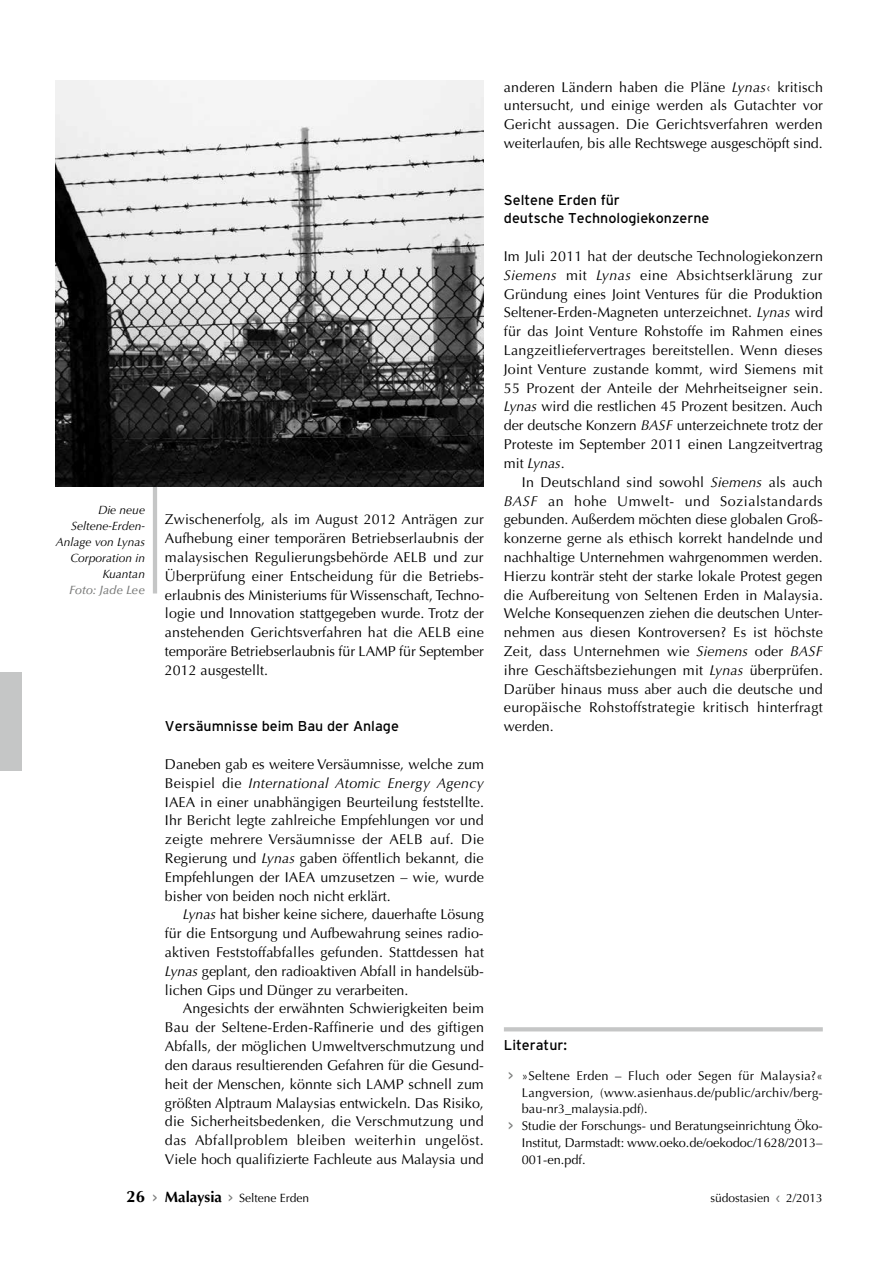
<style>
.page{position:relative;width:893px;height:1263px;background:#fff}
.page>*{position:absolute;margin:0;border:0;box-sizing:border-box;transform-origin:0 0}
.t1{font:14.25px/18.8px "Optima LT Std";color:#000;text-align:justify}
.t2{font:14.25px/18.8px "Interstate";color:#000}
.t3{font:12.75px "Optima LT Std";color:#000}
.t4{font:12.75px "Optima LT Std";letter-spacing:.02em;color:#000}
.t5{font:italic 12px/15.9px "Optima LT Std";color:#000;text-align:right}
.t6{font:12px "Optima LT Std";color:#000}
.t7{font:italic 500 12px "Optima LT Std";letter-spacing:-.01em;color:#7a7b7a}
.s1{font-style:italic}
.s2{font-family:"Interstate";color:#7a7b7a}
.s3{font-weight:700;font-size:16.5px}
.s4{font-family:"Interstate Regular 3";color:#7a7b7a}
.s5{font-weight:700;font-size:15px}
</style>
<div class="page">
<hr style="left:504px;top:1027px;width:319px;height:4px;background:#c5c6c6">
<hr style="left:153px;top:481px;width:4px;height:112px;background:#c5c6c6">
<img style="left:56px;top:80px;width:428px;height:407px">
<div style="left:0;top:672px;width:21px;height:99px;background:#c5c6c6"></div>
<p class="t5" style="left:56px;top:502px;width:91px">Die neue<br>Seltene-Erden-<br>Anlage von Lynas<br>Corporation in<br>Kuantan</p>
<p class="t7" style="left:69px;top:583px;width:77px">Foto: Jade Lee</p>
<p class="t1" style="left:165px;top:510px;width:321px">Zwischenerfolg, als im August 2012 Anträgen zur Aufhebung einer temporären Betriebserlaubnis der malaysischen Regulierungsbehörde AELB und zur Überprüfung einer Entscheidung für die Betriebs&shy;erlaubnis des Ministeriums für Wissenschaft, Techno&shy;logie und Innovation stattgegeben wurde. Trotz der anstehenden Gerichtsverfahren hat die AELB eine temporäre Betriebserlaubnis für LAMP für September 2012 ausgestellt.</p>
<p class="t2" style="left:165px;top:717px;width:235px">Versäumnisse beim Bau der Anlage</p>
<p class="t1" style="left:165px;top:755px;width:321px">Daneben gab es weitere Versäumnisse, welche zum Beispiel die <span class="s1">International Atomic Energy Agency </span>IAEA in einer unabhängigen Beurteilung feststellte.<br>Ihr Bericht legte zahlreiche Empfehlungen vor und zeigte mehrere Versäumnisse der AELB auf. Die Regierung und <span class="s1">Lynas</span> gaben öffentlich bekannt, die Empfehlungen der IAEA umzusetzen – wie, wurde bisher von beiden noch nicht erklärt.</p>
<p class="t1" style="left:165px;top:905px;width:320px;text-indent:18px"><span class="s1">Lynas</span> hat bisher keine sichere, dauerhafte Lösung für die Entsorgung und Aufbewahrung seines radio&shy;aktiven Feststoffabfalles gefunden. Stattdessen hat <span class="s1">Lynas</span> geplant, den radioaktiven Abfall in handelsüb&shy;lichen Gips und Dünger zu verarbeiten.</p>
<p class="t1" style="left:165px;top:999px;width:321px;text-indent:18px">Angesichts der erwähnten Schwierigkeiten beim Bau der Seltene-Erden-Raffinerie und des giftigen Abfalls, der möglichen Umweltverschmutzung und den daraus resultierenden Gefahren für die Gesund&shy;heit der Menschen, könnte sich LAMP schnell zum größten Alptraum Malaysias entwickeln. Das Risiko, die Sicherheitsbedenken, die Verschmutzung und das Abfallproblem bleiben weiterhin ungelöst.<br>Viele hoch qualifizierte Fachleute aus Malaysia und</p>
<p class="t1" style="left:504px;top:78px;width:321px">anderen Ländern haben die Pläne <span class="s1">Lynas</span>‹ kritisch untersucht, und einige werden als Gutachter vor Gericht aussagen. Die Gerichtsverfahren werden weiterlaufen, bis alle Rechtswege ausgeschöpft sind.</p>
<p class="t2" style="left:504px;top:190px;width:207px">Seltene Erden für<br>deutsche Technologiekonzerne</p>
<p class="t1" style="left:504px;top:247px;width:321px">Im Juli 2011 hat der deutsche Technologiekonzern <span class="s1">Siemens</span> mit <span class="s1">Lynas</span> eine Absichtserklärung zur Gründung eines Joint Ventures für die Produktion Seltener-Erden-Magneten unterzeichnet. <span class="s1">Lynas</span> wird für das Joint Venture Rohstoffe im Rahmen eines Langzeitliefervertrages bereitstellen. Wenn dieses Joint Venture zustande kommt, wird Siemens mit 55 Prozent der Anteile der Mehrheitseigner sein.<br><span class="s1">Lynas</span> wird die restlichen 45 Prozent besitzen. Auch der deutsche Konzern <span class="s1">BASF</span> unterzeichnete trotz der Proteste im September 2011 einen Langzeitvertrag mit <span class="s1">Lynas</span>.</p>
<p class="t1" style="left:504px;top:473px;width:321px;text-indent:18px">In Deutschland sind sowohl <span class="s1">Siemens</span> als auch <span class="s1">BASF</span> an hohe Umwelt- und Sozialstandards gebunden. Außerdem möchten diese globalen Groß&shy;konzerne gerne als ethisch korrekt handelnde und nachhaltige Unternehmen wahrgenommen werden.<br>Hierzu konträr steht der starke lokale Protest gegen die Aufbereitung von Seltenen Erden in Malaysia.<br>Welche Konsequenzen ziehen die deutschen Unter&shy;nehmen aus diesen Kontroversen? Es ist höchste Zeit, dass Unternehmen wie <span class="s1">Siemens</span> oder <span class="s1">BASF </span>ihre Geschäftsbeziehungen mit <span class="s1">Lynas</span> überprüfen.<br>Darüber hinaus muss aber auch die deutsche und europäische Rohstoffstrategie kritisch hinterfragt werden.</p>
<p class="t2" style="left:504px;top:1036px;width:65px">Literatur:</p>
<p class="t4" style="left:508px;top:1068px;width:316px"><span class="s2">&gt;</span> »Seltene Erden – Fluch oder Segen für Malaysia?«</p>
<p class="t4" style="left:522px;top:1085px;width:302px">Langversion, (www.asienhaus.de/public/archiv/berg-</p>
<p class="t3" style="left:522px;top:1102px;width:127px">bau-nr3_malaysia.pdf).</p>
<p class="t3" style="left:508px;top:1118px;width:316px"><span class="s2">&gt;</span> Studie der Forschungs- und Beratungseinrichtung Öko-</p>
<p class="t3" style="left:522px;top:1135px;width:302px">Institut, Darmstadt: www.oeko.de/oekodoc/1628/2013–</p>
<p class="t3" style="left:522px;top:1152px;width:65px">001-en.pdf.</p>
<p class="t6" style="left:127px;top:1190px;width:184px"><span class="s3">26</span> <span class="s4">&gt;</span> <span class="s5">Malaysia</span> <span class="s2">&gt;</span> Seltene Erden</p>
<p class="t6" style="left:710px;top:1190px;width:114px">südostasien <span class="s2">‹</span> 2/2013</p>
</div>
